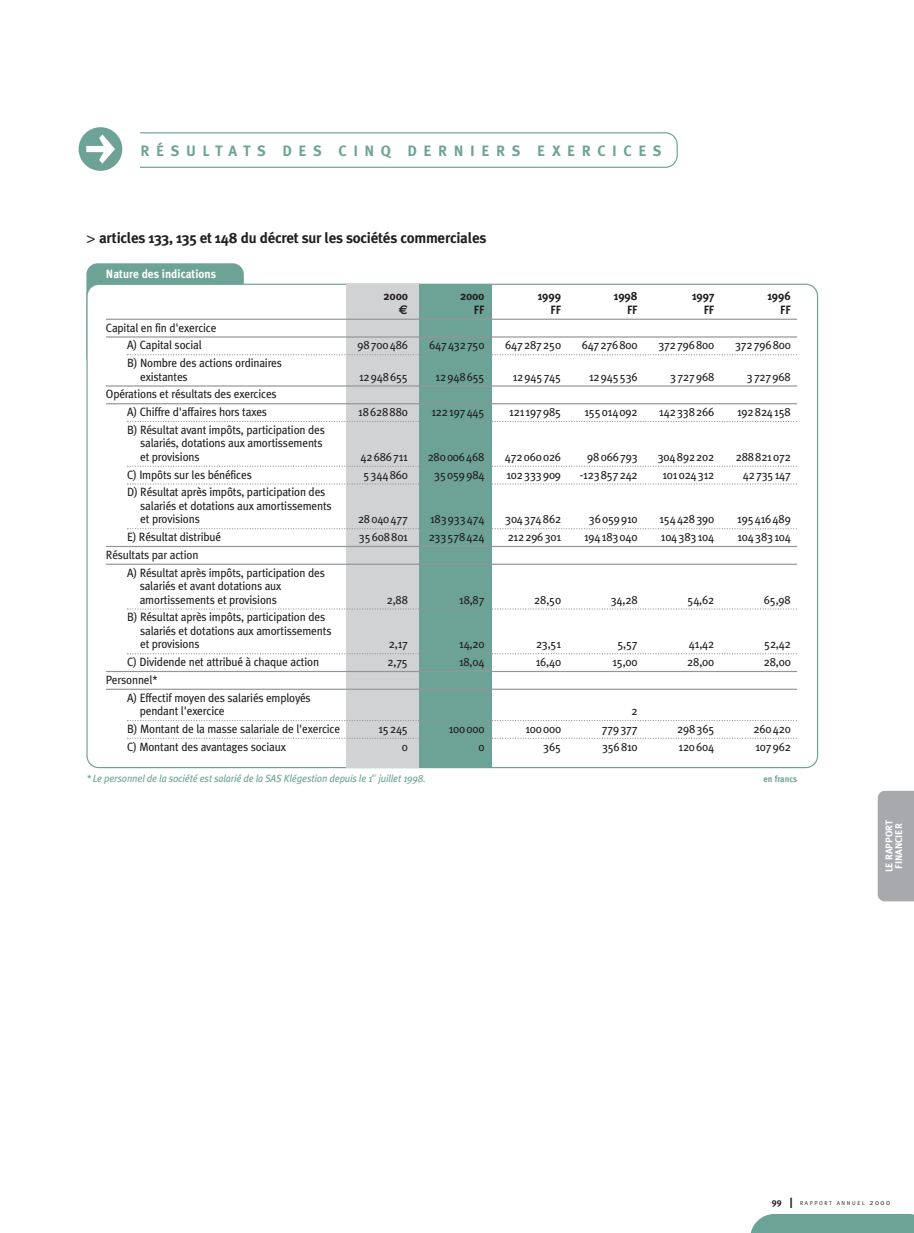
<style>
.page{position:relative;width:914px;height:1233px;background:#fff}
.page>*{position:absolute;margin:0;border:0;box-sizing:border-box;transform-origin:0 0}
.t1{font:54.6px "Mini Pics Directional RA";color:#6da396}
.t2{font:700 15px "Meta Plus";letter-spacing:-.015em;color:#231f20}
.t3{font:700 15px "Meta Plus";letter-spacing:.44em;color:#6da396}
.t4{font:700 12.75px "Euro Sans";color:#231f20;scale:.95 1}
.t5{font:12px/13.5px "Meta Plus";letter-spacing:-.015em;color:#231f20;scale:.95 1}
.t6{font:700 12px "Meta Plus";letter-spacing:-.015em;color:#231f20;scale:.95 1}
.t7{font:700 12px "Meta Plus";color:#fff;scale:.95 1}
.t8{font:italic 10.5px "Meta Plus";letter-spacing:-.015em;color:#6da396;scale:.95 1}
.t9{font:700 9.75px/9.8px "Meta Plus";color:#fff;text-align:center}
.t10{font:700 9px "Meta Plus";color:#6da396;scale:.95 1}
.t11{font:700 9px "Meta Plus";color:#231f20}
.t12{font:5.7px "Meta Plus Normal";letter-spacing:.285em;color:#231f20}
.s1{font-family:"DIN Mittelschrift";font-weight:400}
.s2{font-weight:400;font-size:15px}
.s3{font-size:7.5px}
</style>
<div class="page">
<div style="left:877px;top:791px;width:37px;height:110px;background:#a8a9ad"></div>
<svg style="left:140px;top:132px;width:537px;height:36px"></svg>
<div style="left:750px;top:1214px;width:164px;height:19px;background:#6da396"></div>
<div style="left:86px;top:263px;width:158px;height:105px;background:#6da396;border-radius:11px"></div>
<svg style="left:86px;top:284px;width:732px;height:484px"></svg>
<div style="left:418px;top:284px;width:73px;height:484px;background:#6da396"></div>
<div style="left:346px;top:284px;width:73px;height:484px;background:#d1d2d4"></div>
<hr style="left:106px;top:319px;width:691px;height:1px;background:#939598">
<hr style="left:106px;top:336px;width:691px;height:2px;background:#939598">
<svg style="left:127px;top:354px;width:670px;height:1px"></svg>
<hr style="left:106px;top:385px;width:691px;height:2px;background:#939598">
<hr style="left:106px;top:403px;width:691px;height:1px;background:#939598">
<svg style="left:127px;top:421px;width:670px;height:1px"></svg>
<svg style="left:127px;top:466px;width:670px;height:1px"></svg>
<svg style="left:127px;top:483px;width:670px;height:2px"></svg>
<svg style="left:127px;top:528px;width:670px;height:1px"></svg>
<hr style="left:106px;top:546px;width:691px;height:1px;background:#939598">
<hr style="left:106px;top:564px;width:691px;height:1px;background:#939598">
<svg style="left:127px;top:608px;width:670px;height:2px"></svg>
<svg style="left:127px;top:653px;width:670px;height:1px"></svg>
<hr style="left:106px;top:671px;width:691px;height:1px;background:#939598">
<hr style="left:106px;top:689px;width:691px;height:1px;background:#939598">
<svg style="left:127px;top:720px;width:670px;height:1px"></svg>
<svg style="left:127px;top:738px;width:670px;height:1px"></svg>
<h1 class="t1" style="left:76px;top:120px;width:50px">*</h1>
<p class="t3" style="left:140px;top:146px;width:523px">RÉSULTATS DES CINQ DERNIERS EXERCICES</p>
<p class="t2" style="left:86px;top:233px;width:401px"><span class="s1">&gt;</span> articles 133, 135 et 148 du décret sur les sociétés commerciales</p>
<p class="t7" style="left:106px;top:270px;width:117px">Nature des indications</p>
<p class="t6" style="left:383px;top:292px;width:27px">2000</p>
<p class="t6" style="left:460px;top:292px;width:27px">2000</p>
<p class="t6" style="left:537px;top:292px;width:26px">1999</p>
<p class="t6" style="left:614px;top:292px;width:27px">1998</p>
<p class="t6" style="left:692px;top:292px;width:25px">1997</p>
<p class="t6" style="left:767px;top:292px;width:26px">1996</p>
<p class="t4" style="left:399px;top:302px;width:11px">€</p>
<p class="t6" style="left:474px;top:306px;width:13px">FF</p>
<p class="t6" style="left:550px;top:306px;width:13px">FF</p>
<p class="t6" style="left:627px;top:306px;width:13px">FF</p>
<p class="t6" style="left:703px;top:306px;width:13px">FF</p>
<p class="t6" style="left:780px;top:306px;width:13px">FF</p>
<p class="t5" style="left:106px;top:320px;width:118px;line-height:17.7px;text-align:center">Capital en fin d'exercice<br>A) Capital social</p>
<p class="t5" style="left:357px;top:340px;width:55px">98700486</p>
<p class="t5" style="left:429px;top:340px;width:60px">647432750</p>
<p class="t5" style="left:505px;top:340px;width:60px">647287250</p>
<p class="t5" style="left:581px;top:340px;width:60px">647276800</p>
<p class="t5" style="left:658px;top:340px;width:60px">372796800</p>
<p class="t5" style="left:735px;top:340px;width:60px">372796800</p>
<p class="t5" style="left:140px;top:358px;width:151px;text-indent:-13px">B) Nombre des actions ordinaires existantes</p>
<p class="t5" style="left:127px;top:387px;width:159px;line-height:17.7px;text-indent:-21px">Opérations et résultats des exercices<br>A) Chiffre d'affaires hors taxes</p>
<p class="t5" style="left:140px;top:424px;width:196px;text-indent:-13px">B) Résultat avant impôts, participation des salariés, dotations aux amortissements et provisions</p>
<p class="t5" style="left:359px;top:371px;width:53px">12948655</p>
<p class="t5" style="left:435px;top:371px;width:53px">12948655</p>
<p class="t5" style="left:513px;top:371px;width:52px">12945745</p>
<p class="t5" style="left:589px;top:371px;width:53px">12945536</p>
<p class="t5" style="left:670px;top:371px;width:48px">3727968</p>
<p class="t5" style="left:746px;top:371px;width:48px">3727968</p>
<p class="t5" style="left:358px;top:407px;width:54px">18628880</p>
<p class="t5" style="left:431px;top:407px;width:57px">122197445</p>
<p class="t5" style="left:509px;top:407px;width:56px">121197985</p>
<p class="t5" style="left:584px;top:407px;width:58px">155014092</p>
<p class="t5" style="left:659px;top:407px;width:59px">142338266</p>
<p class="t5" style="left:737px;top:407px;width:58px">192824158</p>
<p class="t5" style="left:360px;top:451px;width:52px">42686711</p>
<p class="t5" style="left:427px;top:451px;width:61px">280006468</p>
<p class="t5" style="left:505px;top:451px;width:61px">472060026</p>
<p class="t5" style="left:587px;top:451px;width:55px">98066793</p>
<p class="t5" style="left:657px;top:451px;width:61px">304892202</p>
<p class="t5" style="left:735px;top:451px;width:59px">288821072</p>
<p class="t5" style="left:127px;top:469px;width:133px">C) Impôts sur les bénéfices</p>
<p class="t5" style="left:363px;top:469px;width:48px">5344860</p>
<p class="t5" style="left:434px;top:469px;width:54px">35059984</p>
<p class="t5" style="left:506px;top:469px;width:59px">102333909</p>
<p class="t5" style="left:580px;top:469px;width:62px">-123857242</p>
<p class="t5" style="left:662px;top:469px;width:56px">101024312</p>
<p class="t5" style="left:742px;top:469px;width:52px">42735147</p>
<p class="t5" style="left:140px;top:487px;width:203px;text-indent:-13px">D) Résultat après impôts, participation des salariés et dotations aux amortissements et provisions</p>
<p class="t5" style="left:358px;top:514px;width:54px">28040477</p>
<p class="t5" style="left:430px;top:514px;width:59px">183933474</p>
<p class="t5" style="left:505px;top:514px;width:60px">304374862</p>
<p class="t5" style="left:589px;top:514px;width:53px">36059910</p>
<p class="t5" style="left:659px;top:514px;width:59px">154428390</p>
<p class="t5" style="left:737px;top:514px;width:58px">195416489</p>
<p class="t5" style="left:127px;top:532px;width:100px">E) Résultat distribué</p>
<p class="t5" style="left:359px;top:532px;width:53px">35608801</p>
<p class="t5" style="left:428px;top:532px;width:60px">233578424</p>
<p class="t5" style="left:507px;top:532px;width:58px">212296301</p>
<p class="t5" style="left:584px;top:532px;width:58px">194183040</p>
<p class="t5" style="left:661px;top:532px;width:58px">104383104</p>
<p class="t5" style="left:737px;top:532px;width:58px">104383104</p>
<p class="t5" style="left:127px;top:547px;width:210px;line-height:17.7px;text-indent:-21px">Résultats par action<br>A) Résultat après impôts, participation des</p>
<p class="t5" style="left:140px;top:581px;width:151px">salariés et avant dotations aux amortissements et provisions</p>
<p class="t5" style="left:387px;top:594px;width:24px">2,88</p>
<p class="t5" style="left:459px;top:594px;width:28px">18,87</p>
<p class="t5" style="left:534px;top:594px;width:30px">28,50</p>
<p class="t5" style="left:610px;top:594px;width:30px">34,28</p>
<p class="t5" style="left:687px;top:594px;width:30px">54,62</p>
<p class="t5" style="left:763px;top:594px;width:30px">65,98</p>
<p class="t5" style="left:140px;top:612px;width:203px;text-indent:-13px">B) Résultat après impôts, participation des salariés et dotations aux amortissements et provisions</p>
<p class="t5" style="left:389px;top:639px;width:22px">2,17</p>
<p class="t5" style="left:459px;top:639px;width:28px">14,20</p>
<p class="t5" style="left:536px;top:639px;width:28px">23,51</p>
<p class="t5" style="left:617px;top:639px;width:23px">5,57</p>
<p class="t5" style="left:689px;top:639px;width:28px">41,42</p>
<p class="t5" style="left:764px;top:639px;width:30px">52,42</p>
<p class="t5" style="left:127px;top:657px;width:203px">C) Dividende net attribué à chaque action</p>
<p class="t5" style="left:387px;top:657px;width:23px">2,75</p>
<p class="t5" style="left:459px;top:657px;width:28px">18,04</p>
<p class="t5" style="left:535px;top:657px;width:28px">16,40</p>
<p class="t5" style="left:612px;top:657px;width:28px">15,00</p>
<p class="t5" style="left:687px;top:657px;width:30px">28,00</p>
<p class="t5" style="left:763px;top:657px;width:30px">28,00</p>
<p class="t5" style="left:127px;top:672px;width:195px;line-height:17.7px;text-indent:-21px">Personnel*<br>A) Effectif moyen des salariés employés</p>
<p class="t5" style="left:140px;top:706px;width:91px">pendant l'exercice</p>
<p class="t5" style="left:631px;top:706px;width:8px">2</p>
<p class="t5" style="left:127px;top:723px;width:226px">B) Montant de la masse salariale de l'exercice</p>
<p class="t5" style="left:378px;top:723px;width:33px">15245</p>
<p class="t5" style="left:449px;top:723px;width:39px">100000</p>
<p class="t5" style="left:525px;top:723px;width:39px">100000</p>
<p class="t5" style="left:602px;top:723px;width:39px">779377</p>
<p class="t5" style="left:677px;top:723px;width:41px">298365</p>
<p class="t5" style="left:753px;top:723px;width:41px">260420</p>
<p class="t5" style="left:127px;top:741px;width:169px">C) Montant des avantages sociaux</p>
<p class="t5" style="left:402px;top:741px;width:8px">0</p>
<p class="t5" style="left:478px;top:741px;width:8px">0</p>
<p class="t5" style="left:543px;top:741px;width:20px">365</p>
<p class="t5" style="left:602px;top:741px;width:39px">356810</p>
<p class="t5" style="left:678px;top:741px;width:39px">120604</p>
<p class="t5" style="left:755px;top:741px;width:39px">107962</p>
<p class="t8" style="left:86px;top:774px;width:358px">* Le personnel de la société est salarié de la SAS Klégestion depuis le 1<sup>er</sup> juillet 1998.</p>
<p class="t10" style="left:763px;top:776px;width:37px">en francs</p>
<p class="t9" style="left:885px;top:872px;width:54px;rotate:-90deg">LE RAPPORT<br>FINANCIER</p>
<p class="t11" style="left:771px;top:1199px;width:23px">99 <span class="s2">I</span></p>
<p class="t12" style="left:800px;top:1201px;width:92px">RAPPORT ANNUEL <span class="s3">2000</span></p>
</div>
